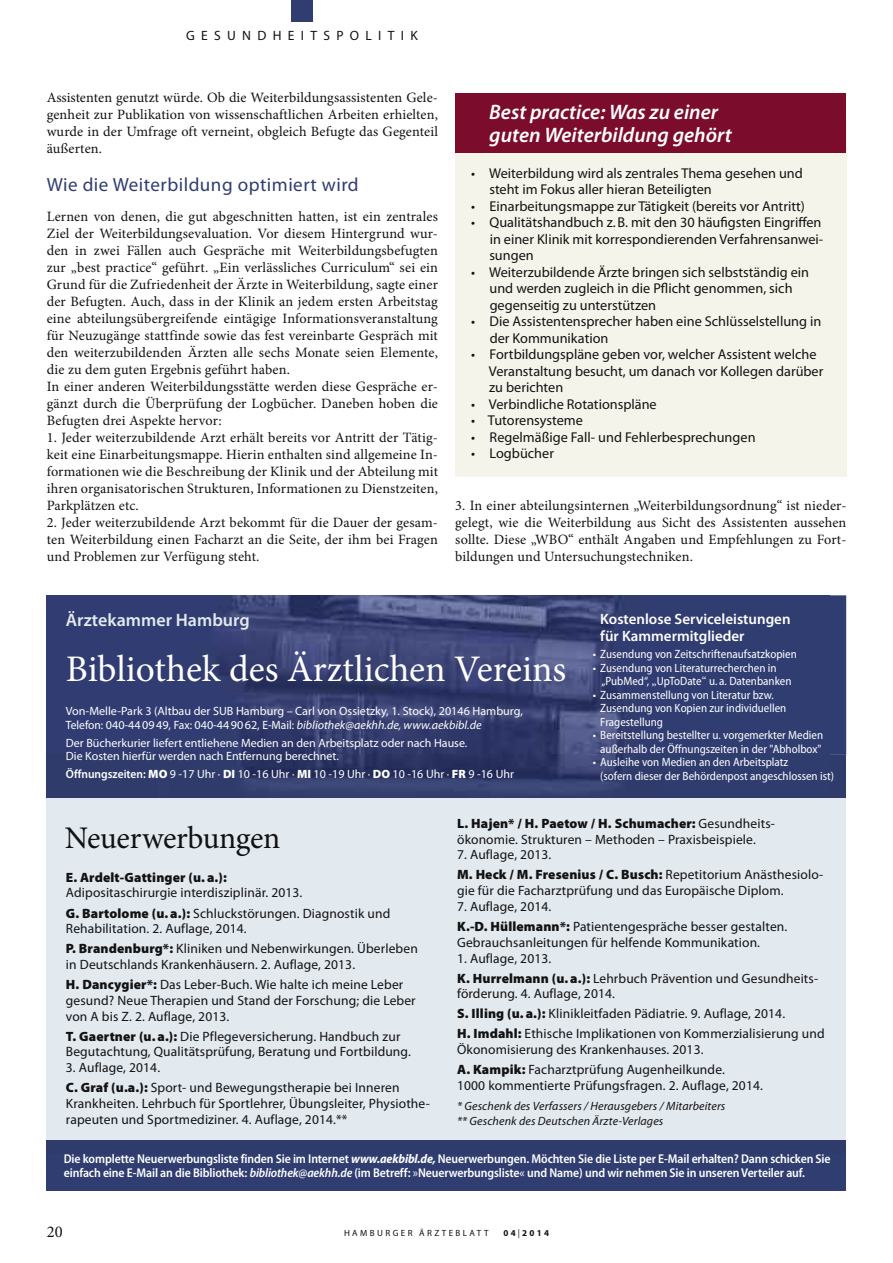
<style>
.page{position:relative;width:893px;height:1263px;background:#fff}
.page>*{position:absolute;margin:0;border:0;box-sizing:border-box;transform-origin:0 0}
.t1{font:37.5px "Minion Pro";color:#fff}
.t2{font:31.5px "Minion Pro";letter-spacing:-.01em;color:#121212}
.t3{font:italic 600 21px/22.5px "Myriad Pro";color:#fff}
.t4{font:19.2px "Myriad Pro";letter-spacing:.025em;color:#303d71}
.t5{font:600 18px "Myriad Pro";color:#e2e9ef}
.t6{font:16.5px "Minion Pro";color:#121212}
.t7{font:600 15px/17px "Myriad Pro";color:#fff}
.t8{font:14.25px/17px "Minion Pro";letter-spacing:.01em;color:#121212;text-align:justify}
.t9{font:14.25px/16.5px "Myriad Pro";color:#121212}
.t10{font:13.5px/20px "Myriad Pro";letter-spacing:.01em;color:#121212}
.t11{font:900 13.5px "Myriad Pro";letter-spacing:.01em;color:#121212}
.t12{font:13.5px "Myriad Pro";letter-spacing:.47em;color:#121212}
.t13{font:600 semi-condensed 12.75px/14.2px "Myriad Pro";letter-spacing:-.01em;color:#fff}
.t14{font:semi-condensed 12px/13.5px "Myriad Pro";color:#fff}
.t15{font:12px/13.5px "Myriad Pro";color:#fff}
.t16{font:italic 12px/15.8px "Myriad Pro";letter-spacing:.01em;color:#121212}
.t17{font:9px "Myriad Pro";letter-spacing:.27em;color:#121212}
.t18{font:700 9px "Myriad Pro";letter-spacing:.25em;color:#121212}
.s1{font-style:italic}
.s2{font-weight:600}
.s3{font-weight:900}
.s4{font-family:"Minion Pro";font-stretch:normal}
.s5{font-family:"Myriad Pro Regular OV BEQXQA"}
.s6{font-weight:700;font-style:italic}
.s7{font-family:"Myriad Pro Regular OV BEQXQA";font-weight:400;font-stretch:normal}
.s8{font-weight:400}
</style>
<div class="page">
<div style="left:291px;top:0;width:22px;height:21px;background:#303d71"></div>
<div style="left:455px;top:119px;width:391px;height:357px;background:#f5f4eb"></div>
<div style="left:455px;top:94px;width:391px;height:59px;background:#7c0c2c"></div>
<div style="left:47px;top:797px;width:799px;height:343px;background:#e2e9ef"></div>
<div style="left:47px;top:1154px;width:799px;height:37px;background:#303d71"></div>
<div style="left:47px;top:1140px;width:799px;height:14px;background:#2f3c6b"></div>
<div style="left:829px;top:595px;width:17px;height:160px;background:#303d71"></div>
<div style="left:829px;top:755px;width:17px;height:42px;background:#2f3c6b"></div>
<hr style="left:46px;top:595px;width:1px;height:202px;background:#9c9bb7">
<div style="left:664px;top:595px;width:165px;height:160px;background:#303d71"></div>
<div style="left:664px;top:755px;width:165px;height:42px;background:#2f3c6e"></div>
<img style="left:47px;top:595px;width:617px;height:202px">
<p class="t12" style="left:186px;top:27px;width:233px">gesuNDheitsPOlitiK</p>
<p class="t8" style="left:47px;top:89px;width:393px">Assistenten genutzt würde. Ob die Weiterbildungsassistenten Gele&shy;genheit zur Publikation von wissenschaftlichen Arbeiten erhielten, wurde in der Umfrage oft verneint, obgleich Befugte das Gegenteil äußerten.</p>
<h3 class="t4" style="left:47px;top:173px;width:313px">Wie die Weiterbildung optimiert wird</h3>
<p class="t8" style="left:47px;top:208px;width:393px;text-align:left">Lernen von denen, die gut abgeschnitten hatten, ist ein zentrales Ziel der Weiterbildungsevaluation. Vor diesem Hintergrund wur&shy;den in zwei Fällen auch Gespräche mit Weiterbildungsbefugten zur „best practice“ geführt. „Ein verlässliches Curriculum“ sei ein Grund für die Zufriedenheit der Ärzte in Weiterbildung, sagte einer der Befugten. Auch, dass in der Klinik an jedem ersten Arbeitstag eine abteilungsübergreifende eintägige Informationsveranstaltung für Neuzugänge stattfinde sowie das fest vereinbarte Gespräch mit den weiterzubildenden Ärzten alle sechs Monate seien Elemente, die zu dem guten Ergebnis geführt haben.<br>In einer anderen Weiterbildungsstätte werden diese Gespräche er&shy;gänzt durch die Überprüfung der Logbücher. Daneben hoben die Befugten drei Aspekte hervor:</p>
<p class="t8" style="left:47px;top:429px;width:393px">1. Jeder weiterzubildende Arzt erhält bereits vor Antritt der Tätig&shy;keit eine Einarbeitungsmappe. Hierin enthalten sind allgemeine In&shy;formationen wie die Beschreibung der Klinik und der Abteilung mit ihren organisatorischen Strukturen, Informationen zu Dienstzeiten, Parkplätzen etc.</p>
<p class="t8" style="left:47px;top:514px;width:393px">2. Jeder weiterzubildende Arzt bekommt für die Dauer der gesam&shy;ten Weiterbildung einen Facharzt an die Seite, der ihm bei Fragen und Problemen zur Verfügung steht.</p>
<h3 class="t3" style="left:489px;top:101px;width:244px">Best practice: Was zu einer guten Weiterbildung gehört</h3>
<p class="t9" style="left:489px;top:164px;width:315px;text-indent:-18px">• Weiterbildung wird als zentrales Thema gesehen und steht im Fokus aller hieran Beteiligten</p>
<p class="t9" style="left:471px;top:197px;width:335px">• Einarbeitungsmappe zur Tätigkeit (bereits vor Antritt)</p>
<p class="t9" style="left:489px;top:214px;width:335px;text-indent:-18px">• Qualitätshandbuch z. B. mit den 30 häufigsten Eingriffen in einer Klinik mit korrespondierenden Verfahrensanwei&shy;sungen</p>
<p class="t9" style="left:489px;top:263px;width:321px;text-indent:-18px">• Weiterzubildende Ärzte bringen sich selbstständig ein und werden zugleich in die Pflicht genommen, sich gegenseitig zu unterstützen</p>
<p class="t9" style="left:490px;top:313px;width:333px;text-indent:-19px">• Die Assistentensprecher haben eine Schlüsselstellung in der Kommunikation</p>
<p class="t9" style="left:489px;top:346px;width:336px;text-indent:-18px">• Fortbildungspläne geben vor, welcher Assistent welche<br>Veranstaltung besucht, um danach vor Kollegen darüber zu berichten</p>
<p class="t9" style="left:471px;top:395px;width:187px">• Verbindliche Rotationspläne</p>
<p class="t9" style="left:471px;top:412px;width:113px">• Tutorensysteme</p>
<p class="t9" style="left:471px;top:428px;width:286px">• Regelmäßige Fall- und Fehlerbesprechungen</p>
<p class="t9" style="left:471px;top:445px;width:84px">• Logbücher</p>
<p class="t8" style="left:455px;top:497px;width:393px">3. In einer abteilungsinternen „Weiterbildungsordnung“ ist nieder&shy;gelegt, wie die Weiterbildung aus Sicht des Assistenten aussehen sollte. Diese „WBO“ enthält Angaben und Empfehlungen zu Fort&shy;bildungen und Untersuchungstechniken.</p>
<p class="t5" style="left:66px;top:609px;width:185px">Ärztekammer Hamburg</p>
<h1 class="t1" style="left:66px;top:646px;width:502px">Bibliothek des Ärztlichen Vereins</h1>
<p class="t15" style="left:66px;top:704px;width:458px">Von-Melle-Park 3 (Altbau der SUB Hamburg – Carl von Ossietzky, 1. Stock), 20146 Hamburg,<br>Telefon: 040-44 09 49, Fax: 040-44 90 62, E-Mail: <span class="s1">bibliothek@aekhh.de, www.aekbibl.de</span></p>
<p class="t15" style="left:66px;top:736px;width:403px">Der Bücherkurier liefert entliehene Medien an den Arbeitsplatz oder nach Hause.<br>Die Kosten hierfür werden nach Entfernung berechnet.</p>
<p class="t15" style="left:66px;top:767px;width:450px"><span class="s2">Öffnungszeiten:</span> <span class="s3">MO</span> 9 -17 Uhr · <span class="s3">DI</span> 10 -16 Uhr · <span class="s3">MI</span> 10 -19 Uhr · <span class="s3">DO</span> 10 -16 Uhr · <span class="s3">FR</span> 9 -16 Uhr</p>
<p class="t7" style="left:600px;top:610px;width:192px">Kostenlose Serviceleistungen für Kammermitglieder</p>
<p class="t14" style="left:593px;top:648px;width:206px">• Zusendung von Zeitschriftenaufsatzkopien</p>
<p class="t14" style="left:601px;top:661px;width:192px;text-indent:-9px">• Zusendung von Literaturrecherchen in „PubMed“, <span class="s4">„</span>UpToDate<span class="s4">“</span> u. a. Datenbanken</p>
<p class="t14" style="left:600px;top:688px;width:188px;text-indent:-7px">• Zusammenstellung von Literatur bzw.<br>Zusendung von Kopien zur individuellen<br>Fragestellung</p>
<p class="t14" style="left:593px;top:729px;width:232px;text-align:center">• Bereitstellung bestellter u. vorgemerkter Medien außerhalb der Öffnungszeiten in der "Abholbox"</p>
<p class="t14" style="left:600px;top:756px;width:235px;text-indent:-7px">• Ausleihe von Medien an den Arbeitsplatz<br>(sofern dieser der Behördenpost angeschlossen ist)</p>
<h2 class="t2" style="left:65px;top:818px;width:217px">Neuerwerbungen</h2>
<p class="t11" style="left:66px;top:869px;width:162px">E. Ardelt-Gattinger (u. a.):</p>
<p class="t10" style="left:66px;top:883px;width:326px">Adipositaschirurgie interdisziplinär. 2013.<br><span class="s3">G. Bartolome (u. a.):</span> Schluckstörungen. Diagnostik und</p>
<p class="t10" style="left:66px;top:918px;width:353px">Rehabilitation. 2. Auflage, 2014.<br><span class="s3">P. Brandenburg*:</span> Kliniken und Nebenwirkungen. Überleben</p>
<p class="t10" style="left:66px;top:954px;width:339px">in Deutschlands Krankenhäusern. 2. Auflage, 2013.<br><span class="s3">H. Dancygier*:</span> Das Leber-Buch. Wie halte ich meine Leber</p>
<p class="t10" style="left:66px;top:992px;width:351px;line-height:15.8px">gesund? Neue Therapien und Stand der Forschung; die Leber von A bis Z. 2. Auflage, 2013.</p>
<p class="t10" style="left:66px;top:1028px;width:346px;line-height:15.8px"><span class="s3">T. Gaertner (u. a.):</span> Die Pflegeversicherung. Handbuch zur<br>Begutachtung, Qualitätsprüfung, Beratung und Fortbildung.</p>
<p class="t10" style="left:66px;top:1057px;width:335px">3. Auflage, 2014.<br><span class="s3">C. Graf (u.a.):</span> Sport- und Bewegungstherapie bei Inneren</p>
<p class="t10" style="left:66px;top:1095px;width:366px;line-height:15.8px">Krankheiten. Lehrbuch für Sportlehrer, Übungsleiter, Physiothe&shy;rapeuten und Sportmediziner. 4. Auflage, 2014.**</p>
<p class="t10" style="left:457px;top:815px;width:319px;line-height:15.8px"><span class="s3">L. Hajen* / H. Paetow / H. Schumacher:</span> Gesundheits&shy;ökonomie. Strukturen – Methoden – Praxisbeispiele.</p>
<p class="t10" style="left:457px;top:845px;width:368px">7. Auflage, 2013.<br><span class="s3">M. Heck / M. Fresenius / C. Busch:</span> Repetitorium Anästhesiolo<span class="s5">-</span></p>
<p class="t10" style="left:457px;top:880px;width:328px">gie für die Facharztprüfung und das Europäische Diplom.</p>
<p class="t10" style="left:457px;top:896px;width:332px">7. Auflage, 2014.<br><span class="s3">K.-D. Hüllemann*:</span> Patientengespräche besser gestalten.</p>
<p class="t10" style="left:457px;top:932px;width:304px">Gebrauchsanleitungen für helfende Kommunikation.</p>
<p class="t10" style="left:457px;top:948px;width:363px">1. Auflage, 2013.<br><span class="s3">K. Hurrelmann (u. a.):</span> Lehrbuch Prävention und Gesundheits-</p>
<p class="t10" style="left:457px;top:983px;width:369px">förderung. 4. Auflage, 2014.<br><span class="s3">S. Illing (u. a.):</span> Klinikleitfaden Pädiatrie. 9. Auflage, 2014.<br><span class="s3">H. Imdahl:</span> Ethische Implikationen von Kommerzialisierung und</p>
<p class="t10" style="left:457px;top:1039px;width:269px">Ökonomisierung des Krankenhauses. 2013.<br><span class="s3">A. Kampik:</span> Facharztprüfung Augenheilkunde.</p>
<p class="t10" style="left:457px;top:1075px;width:307px">1000 kommentierte Prüfungsfragen. 2. Auflage, 2014.</p>
<p class="t16" style="left:457px;top:1098px;width:270px">* Geschenk des Verfassers / Herausgebers / Mitarbeiters ** Geschenk des Deutschen Ärzte-Verlages</p>
<p class="t13" style="left:64px;top:1152px;width:768px">Die komplette Neuerwerbungsliste finden Sie im Internet <span class="s6">www.aekbibl.de,</span> Neuerwerbungen. Möchten Sie die Liste per E-Mail erhalten? Dann schicken Sie einfach eine E-Mail an die Bibliothek: <span class="s1">bibliothek@aekhh.de</span> (im Betreff: <span class="s7">»</span>Neuerwerbungsliste<span class="s7">«</span> und Name) und wir nehmen Sie in unseren Verteiler auf.</p>
<p class="t6" style="left:47px;top:1221px;width:17px">20</p>
<p class="t17" style="left:344px;top:1227px;width:146px">hamburger Ärzteblatt</p>
<p class="t18" style="left:503px;top:1227px;width:47px">04<span class="s8">|</span>2014</p>
</div>
